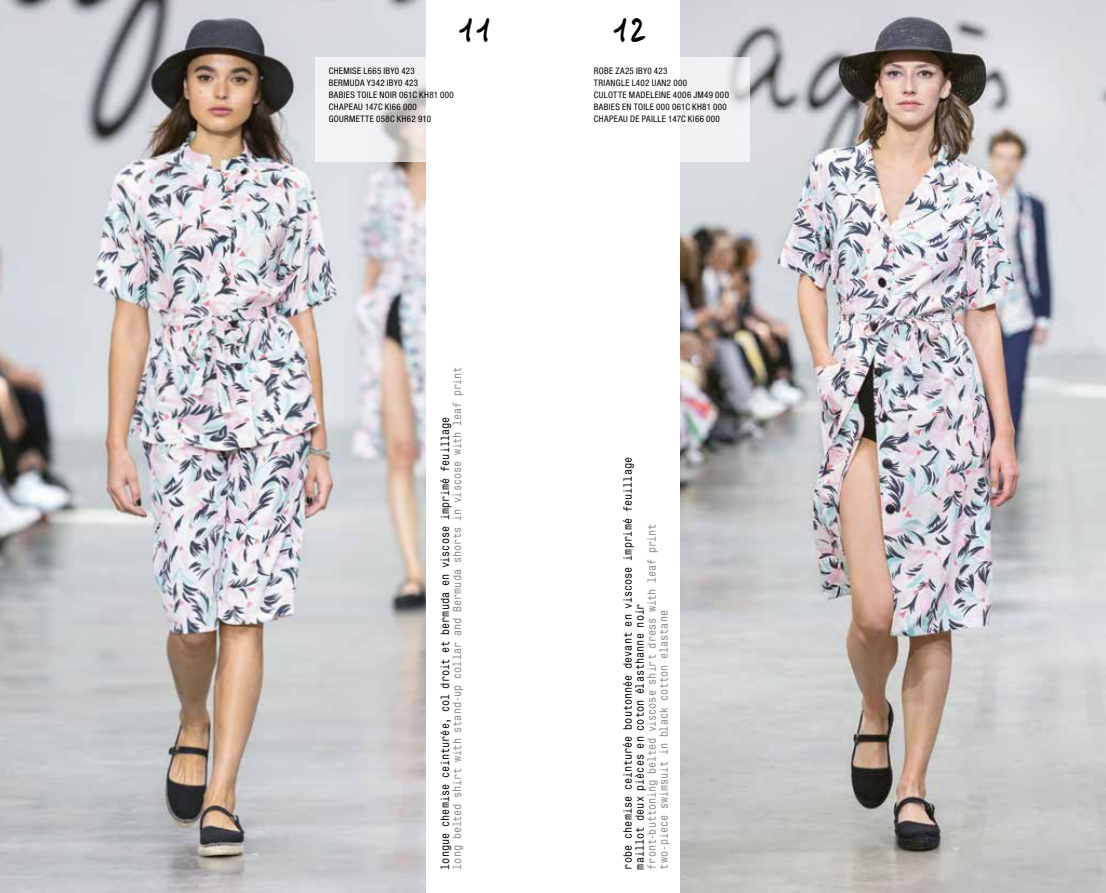
<style>
.page{position:relative;width:1106px;height:893px;background:#fff}
.page>*{position:absolute;margin:0;border:0;box-sizing:border-box;transform-origin:0 0}
.t1{font:30px "Agnesb";color:#000;scale:.79 1}
.t2{font:10.5px/12px "Monospace Typewriter";color:#000}
.t3{font:10.5px/12px "Monospace Typewriter";letter-spacing:-.005em;color:#878787}
.t4{font:condensed 9px/12px "Helvetica Neue LT Std";letter-spacing:.035em;color:#000}
</style>
<div class="page">
<img style="left:0;top:0;width:425px;height:893px">
<img style="left:680px;top:0;width:426px;height:893px">
<svg style="left:315px;top:57px;width:434px;height:105px"></svg>
<h1 class="t1" style="left:459px;top:7px;width:44px">11</h1>
<h1 class="t1" style="left:614px;top:7px;width:43px">12</h1>
<p class="t4" style="left:329px;top:65px;width:127px">CHEMISE L665 IBY0 423<br>BERMUDA Y342 IBY0 423<br>BABIES TOILE NOIR 061C KH81 000<br>CHAPEAU 147C KI66 000<br>GOURMETTE 058C KH62 910</p>
<p class="t4" style="left:594px;top:65px;width:137px">ROBE ZA25 IBY0 423<br>TRIANGLE L402 UAN2 000<br>CULOTTE MADELEINE 4006 JM49 000<br>BABIES EN TOILE 000 061C KH81 000<br>CHAPEAU DE PAILLE 147C KI66 000</p>
<p class="t3" style="left:451px;top:870px;width:505px;rotate:-90deg">long belted shirt with stand-up collar and Bermuda shorts in viscose with leaf print</p>
<p class="t2" style="left:439px;top:870px;width:455px;rotate:-90deg">longue chemise ceinturée, col droit et bermuda en viscose imprimé feuillage</p>
<p class="t2" style="left:621px;top:870px;width:414px;rotate:-90deg">robe chemise ceinturée boutonnée devant en viscose imprimé feuillage maillot deux pièces en coton élasthanne noir</p>
<p class="t3" style="left:645px;top:870px;width:348px;rotate:-90deg">front-buttoning belted viscose shirt dress with leaf print two-piece swimsuit in black cotton elastane</p>
</div>
